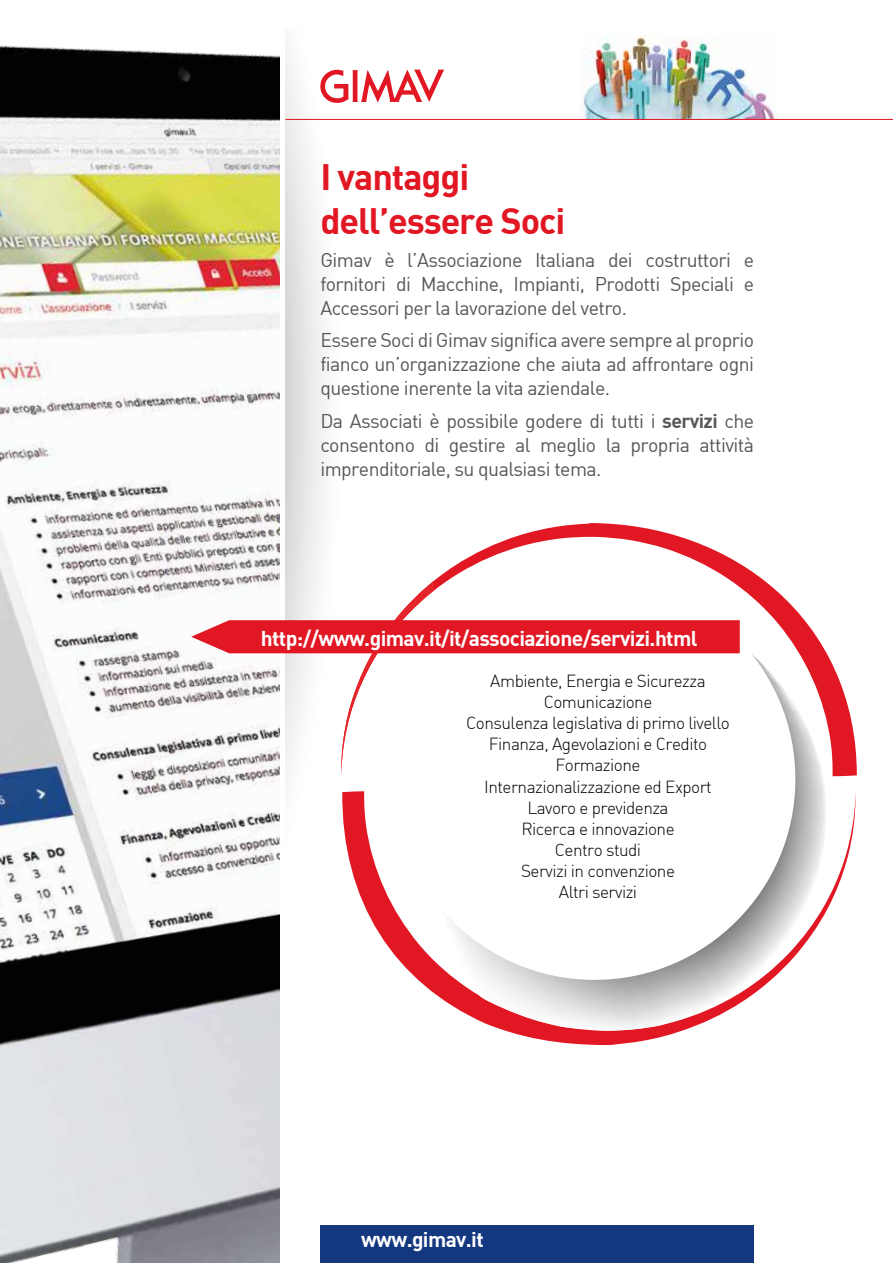
<style>
.page{position:relative;width:893px;height:1263px;background:#fff}
.page>*{position:absolute;margin:0;border:0;box-sizing:border-box;transform-origin:0 0}
.t1{font:36px/44.5px "DIN Bold";letter-spacing:-.03em;color:#e11723}
.t2{font:21px "DIN Bold";letter-spacing:-.03em;color:#fff}
.t3{font:20.85px "DIN Bold";letter-spacing:-.03em;color:#fff}
.t4{font:19.5px/24px "DIN";letter-spacing:-.03em;color:#575756;text-align:justify}
.t5{font:17.1px/21px "DIN Light Alternate";letter-spacing:-.03em;color:#000;text-align:center}
.s1{font-family:"DIN Bold"}
</style>
<div class="page">
<img style="left:0;top:45px;width:279px;height:1218px">
<svg style="left:285px;top:40px;width:69px;height:739px"></svg>
<svg style="left:341px;top:523px;width:470px;height:253px"></svg>
<svg style="left:342px;top:791px;width:339px;height:254px"></svg>
<img style="left:438px;top:628px;width:419px;height:403px">
<div style="left:394px;top:578px;width:401px;height:402px;background:#fff;border-radius:50%"></div>
<img style="left:581px;top:35px;width:196px;height:84px">
<div style="left:320px;top:1226px;width:434px;height:37px;background:#14387f"></div>
<hr style="left:285px;top:119px;width:608px;height:1px;background:#e11723">
<svg style="left:320px;top:70px;width:124px;height:33px"></svg>
<div style="left:191px;top:620px;width:549px;height:33px;background:#e11723"></div>
<h1 class="t1" style="left:320px;top:153px;width:246px">I vantaggi dell’essere Soci</h1>
<p class="t4" style="left:320px;top:247px;width:435px">Gimav è l’Associazione Italiana dei costruttori e fornitori di Macchine, Impianti, Prodotti Speciali e Accessori per la lavorazione del vetro.</p>
<p class="t4" style="left:320px;top:328px;width:435px">Essere Soci di Gimav significa avere sempre al proprio fianco un’organizzazione che aiuta ad affrontare ogni questione inerente la vita aziendale.</p>
<p class="t4" style="left:320px;top:408px;width:435px">Da Associati è possibile godere di tutti i <span class="s1">servizi</span> che consentono di gestire al meglio la propria attività imprenditoriale, su qualsiasi tema.</p>
<p class="t2" style="left:261px;top:624px;width:438px">http://www.gimav.it/it/associazione/servizi.html</p>
<p class="t5" style="left:466px;top:670px;width:265px">Ambiente, Energia e Sicurezza<br>Comunicazione<br>Consulenza legislativa di primo livello<br>Finanza, Agevolazioni e Credito<br>Formazione<br>Internazionalizzazione ed Export<br>Lavoro e previdenza<br>Ricerca e innovazione<br>Centro studi<br>Servizi in convenzione<br>Altri servizi</p>
<p class="t3" style="left:361px;top:1226px;width:124px">www.gimav.it</p>
</div>
